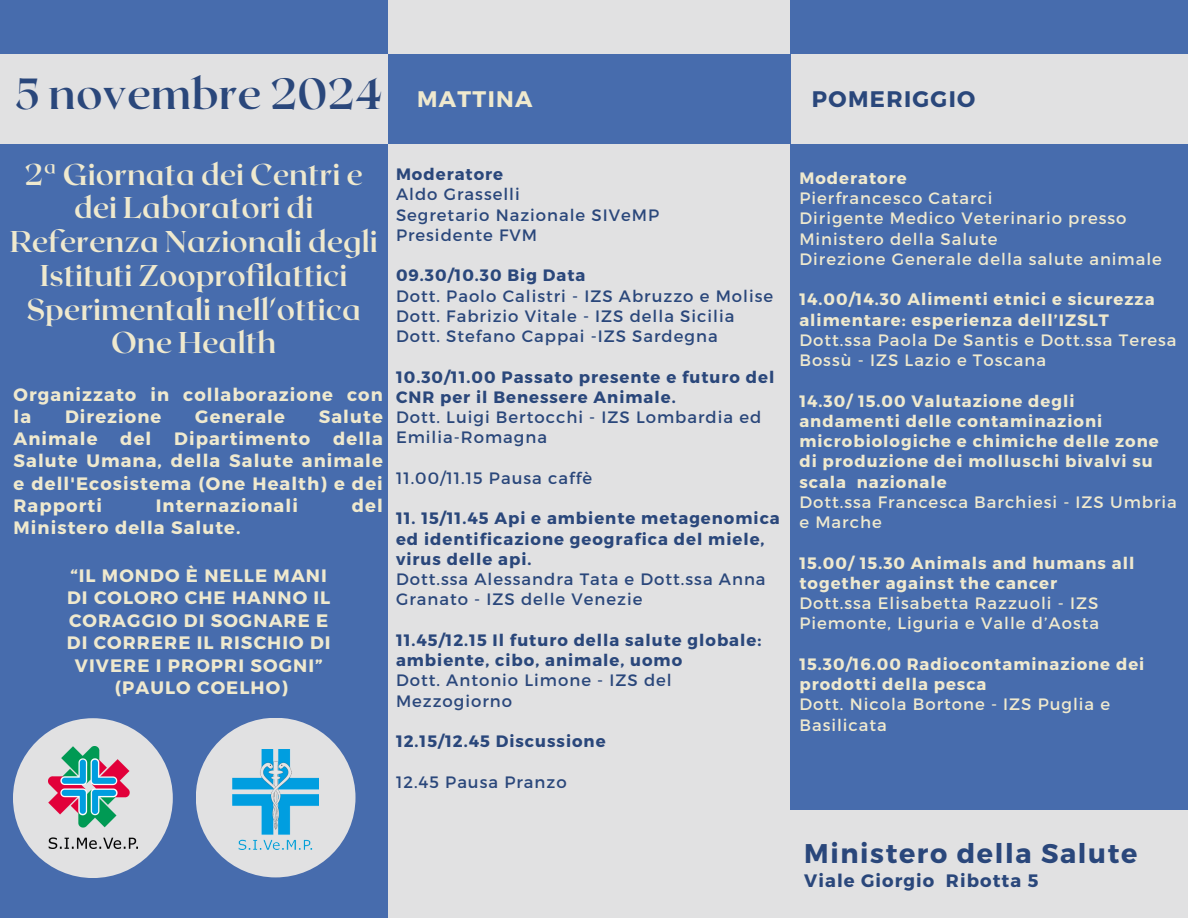
<style>
.page{position:relative;width:1188px;height:918px;background:#fff}
.page>*{position:absolute;margin:0;border:0;box-sizing:border-box;transform-origin:0 0}
.t1{font:700 43.5px "Roxborough CF";color:#2a477b}
.t2{font:700 30px/33.8px "Roxborough CF";color:#efe9ce;text-align:center}
.t3{font:700 27px "Montserrat";letter-spacing:.06em;color:#2a477b}
.t4{font:700 22.5px "Montserrat";letter-spacing:.06em;color:#2a477b}
.t5{font:700 22.5px "Montserrat";letter-spacing:.06em;color:#efe9ce}
.t6{font:700 18px/22.5px "Montserrat";letter-spacing:.06em;color:#efe9ce;text-align:center}
.t7{font:700 18px "Montserrat";letter-spacing:.06em;color:#2a477b}
.t8{font:16.5px/20.2px "Montserrat";letter-spacing:.06em;color:#2a477b}
.t9{font:700 16.5px/20.2px "Montserrat";letter-spacing:.06em;color:#efe9ce}
.t10{font:16.5px/20.2px "Montserrat";letter-spacing:.06em;color:#efe9ce}
.t11{font:700 16.5px/20.2px "Montserrat";letter-spacing:.06em;color:#2a477b}
.s1{font-weight:700}
</style>
<div class="page">
<div style="left:0;top:0;width:440px;height:918px;background:#476cad"></div>
<div style="left:388px;top:0;width:413px;height:918px;background:#e1e1e2"></div>
<div style="left:790px;top:0;width:398px;height:918px;background:#476cad"></div>
<div style="left:0;top:54px;width:388px;height:89px;background:#e1e1e2"></div>
<div style="left:196px;top:718px;width:160px;height:159px;background:#e1e1e2;border-radius:50%"></div>
<div style="left:13px;top:718px;width:160px;height:160px;background:#e1e1e2;border-radius:50%"></div>
<img style="left:233px;top:750px;width:85px;height:100px">
<div style="left:388px;top:54px;width:402px;height:89px;background:#476cad"></div>
<div style="left:792px;top:54px;width:396px;height:89px;background:#e1e1e2"></div>
<div style="left:790px;top:811px;width:398px;height:107px;background:#e1e1e2"></div>
<img style="left:49px;top:747px;width:89px;height:101px">
<p class="t1" style="left:15px;top:65px;width:369px">5 novembre 2024</p>
<p class="t5" style="left:417px;top:84px;width:117px">MATTINA</p>
<p class="t4" style="left:812px;top:84px;width:165px">POMERIGGIO</p>
<p class="t2" style="left:10px;top:156px;width:370px">2ª Giornata dei Centri e dei Laboratori di<br>Referenza Nazionali degli<br>Istituti Zooprofilattici<br>Sperimentali nell'ottica<br>One Health</p>
<p class="t9" style="left:799px;top:167px;width:109px">Moderatore</p>
<h1 class="t8" style="left:396px;top:163px;width:125px"><span class="s1">Moderatore<br></span>Aldo Grasselli</h1>
<h2 class="t8" style="left:396px;top:204px;width:265px">Segretario Nazionale SIVeMP</h2>
<h5 class="t8" style="left:396px;top:224px;width:143px">Presidente FVM</h5>
<p class="t11" style="left:396px;top:264px;width:191px">09.30/10.30 Big Data</p>
<h4 class="t8" style="left:396px;top:285px;width:379px">Dott. Paolo Calistri - IZS Abruzzo e Molise</h4>
<p class="t8" style="left:396px;top:305px;width:340px">Dott. Fabrizio Vitale - IZS della Sicilia</p>
<p class="t8" style="left:396px;top:325px;width:323px">Dott. Stefano Cappai -IZS Sardegna</p>
<p class="t11" style="left:396px;top:366px;width:380px">10.30/11.00 Passato presente e futuro del<br>CNR per il Benessere Animale.</p>
<p class="t8" style="left:396px;top:406px;width:367px">Dott. Luigi Bertocchi - IZS Lombardia ed<br>Emilia-Romagna</p>
<p class="t8" style="left:396px;top:467px;width:198px">11.00/11.15 Pausa caffè</p>
<p class="t11" style="left:396px;top:507px;width:385px">11. 15/11.45 Api e ambiente metagenomica ed identificazione geografica del miele, virus delle api.</p>
<p class="t8" style="left:396px;top:568px;width:371px">Dott.ssa Alessandra Tata e Dott.ssa Anna<br>Granato - IZS delle Venezie</p>
<p class="t11" style="left:396px;top:629px;width:367px">11.45/12.15 Il futuro della salute globale: ambiente, cibo, animale, uomo</p>
<p class="t8" style="left:396px;top:669px;width:277px">Dott. Antonio Limone - IZS del<br>Mezzogiorno</p>
<p class="t11" style="left:396px;top:730px;width:211px">12.15/12.45 Discussione</p>
<p class="t8" style="left:396px;top:771px;width:172px">12.45 Pausa Pranzo</p>
<h6 class="t10" style="left:799px;top:187px;width:195px">Pierfrancesco Catarci</h6>
<p class="t10" style="left:799px;top:208px;width:329px">Dirigente Medico Veterinario presso<br>Ministero della Salute</p>
<p class="t10" style="left:799px;top:248px;width:364px">Direzione Generale della salute animale</p>
<h4 class="t9" style="left:799px;top:289px;width:357px">14.00/14.30 Alimenti etnici e sicurezza alimentare: esperienza dell’IZSLT</h4>
<p class="t10" style="left:799px;top:329px;width:379px">Dott.ssa Paola De Santis e Dott.ssa Teresa<br>Bossù - IZS Lazio e Toscana</p>
<p class="t9" style="left:799px;top:390px;width:361px">14.30/ 15.00 Valutazione degli andamenti delle contaminazioni microbiologiche e chimiche delle zone di produzione dei molluschi bivalvi su scala nazionale</p>
<p class="t10" style="left:799px;top:491px;width:379px">Dott.ssa Francesca Barchiesi - IZS Umbria e Marche</p>
<p class="t9" style="left:799px;top:552px;width:336px">15.00/ 15.30 Animals and humans all together against the cancer</p>
<p class="t10" style="left:799px;top:592px;width:301px">Dott.ssa Elisabetta Razzuoli - IZS<br>Piemonte, Liguria e Valle d’Aosta</p>
<p class="t9" style="left:799px;top:653px;width:346px">15.30/16.00 Radiocontaminazione dei prodotti della pesca</p>
<p class="t10" style="left:799px;top:694px;width:312px">Dott. Nicola Bortone - IZS Puglia e<br>Basilicata</p>
<p class="t6" style="left:14px;top:383px;width:371px;line-height:22px;text-align:left">Organizzato in collaborazione con la</p>
<p class="t6" style="left:65px;top:405px;width:98px">Direzione</p>
<p class="t6" style="left:195px;top:405px;width:91px">Generale</p>
<p class="t6" style="left:319px;top:405px;width:66px">Salute</p>
<p class="t6" style="left:14px;top:427px;width:85px">Animale</p>
<p class="t6" style="left:120px;top:427px;width:33px">del</p>
<p class="t6" style="left:174px;top:427px;width:138px">Dipartimento</p>
<p class="t6" style="left:14px;top:427px;width:371px;line-height:22px;text-align:justify;text-indent:320px">della Salute Umana, della Salute animale e dell'Ecosistema (One Health) e dei Rapporti</p>
<p class="t6" style="left:156px;top:493px;width:144px">Internazionali</p>
<p class="t6" style="left:352px;top:493px;width:33px">del</p>
<p class="t6" style="left:14px;top:515px;width:228px">Ministero della Salute.</p>
<p class="t6" style="left:67px;top:563px;width:265px">“IL MONDO È NELLE MANI<br>DI COLORO CHE HANNO IL<br>CORAGGIO DI SOGNARE E<br>DI CORRERE IL RISCHIO DI<br>VIVERE I PROPRI SOGNI” (PAULO COELHO)</p>
<p class="t3" style="left:804px;top:836px;width:335px">Ministero della Salute</p>
<p class="t7" style="left:804px;top:869px;width:236px">Viale Giorgio Ribotta 5</p>
</div>
